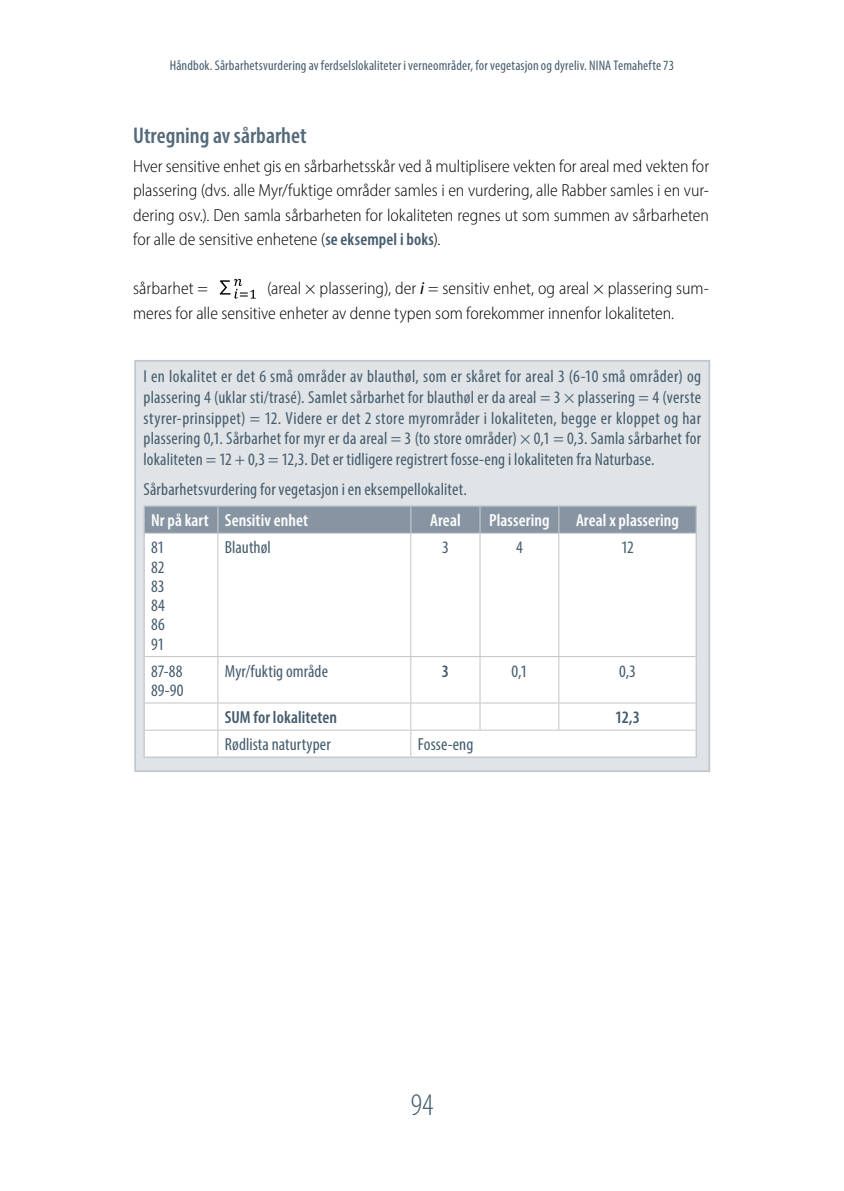
<style>
.page{position:relative;width:844px;height:1191px;background:#fff}
.page>*{position:absolute;margin:0;border:0;box-sizing:border-box;transform-origin:0 0}
.t1{font:300 condensed 31.5px "Myriad Pro";color:#445c6d}
.t2{font:600 condensed 22.75px "Myriad Pro";color:#546979}
.t3{font:condensed 17.5px/19.2px "Myriad Pro";letter-spacing:.01em;color:#445c6d;text-align:justify}
.t4{font:300 semi-condensed 17.5px/24.5px "Myriad Pro";color:#000;text-align:justify}
.t5{font:600 condensed 17.5px "Myriad Pro";letter-spacing:.005em;color:#fff}
.t6{font:600 condensed 17.5px "Myriad Pro";letter-spacing:.005em;color:#445c6d}
.t7{font:condensed 14px "Myriad Pro";letter-spacing:.01em;color:#445c6d}
.s1{font-weight:600;font-stretch:condensed;color:#445c6d}
.s2{font-weight:400;font-style:italic;font-stretch:normal}
</style>
<div class="page">
<svg style="left:220px;top:279px;width:36px;height:20px"></svg>
<div style="left:135px;top:361px;width:574px;height:410px;background:#e1e4e7"></div>
<div style="left:145px;top:534px;width:550px;height:222px;background:#fff"></div>
<hr style="left:143px;top:505px;width:75px;height:2px;background:#bec4c9">
<hr style="left:218px;top:505px;width:192px;height:2px;background:#bec4c9">
<hr style="left:410px;top:505px;width:70px;height:2px;background:#bec4c9">
<hr style="left:480px;top:505px;width:78px;height:2px;background:#bec4c9">
<hr style="left:558px;top:505px;width:138px;height:2px;background:#bec4c9">
<hr style="left:143px;top:533px;width:75px;height:1px;background:#bec4c9">
<hr style="left:218px;top:533px;width:192px;height:1px;background:#bec4c9">
<hr style="left:217px;top:533px;width:1px;height:123px;background:#bec4c9">
<hr style="left:410px;top:533px;width:70px;height:1px;background:#bec4c9">
<hr style="left:410px;top:533px;width:1px;height:123px;background:#bec4c9">
<hr style="left:480px;top:533px;width:78px;height:1px;background:#bec4c9">
<hr style="left:479px;top:533px;width:1px;height:123px;background:#bec4c9">
<hr style="left:558px;top:533px;width:138px;height:1px;background:#bec4c9">
<hr style="left:558px;top:533px;width:1px;height:123px;background:#bec4c9">
<hr style="left:145px;top:656px;width:73px;height:1px;background:#bec4c9">
<hr style="left:218px;top:656px;width:192px;height:1px;background:#bec4c9">
<hr style="left:217px;top:657px;width:1px;height:45px;background:#bec4c9">
<hr style="left:410px;top:656px;width:70px;height:1px;background:#bec4c9">
<hr style="left:410px;top:657px;width:1px;height:45px;background:#bec4c9">
<hr style="left:480px;top:656px;width:78px;height:1px;background:#bec4c9">
<hr style="left:479px;top:657px;width:1px;height:45px;background:#bec4c9">
<hr style="left:558px;top:656px;width:137px;height:1px;background:#bec4c9">
<hr style="left:558px;top:657px;width:1px;height:45px;background:#bec4c9">
<hr style="left:145px;top:702px;width:73px;height:1px;background:#bec4c9">
<hr style="left:218px;top:702px;width:192px;height:1px;background:#bec4c9">
<hr style="left:410px;top:702px;width:70px;height:1px;background:#bec4c9">
<hr style="left:480px;top:702px;width:78px;height:1px;background:#bec4c9">
<svg style="left:479px;top:703px;width:1px;height:26px"></svg>
<hr style="left:558px;top:702px;width:137px;height:1px;background:#bec4c9">
<svg style="left:558px;top:703px;width:1px;height:26px"></svg>
<hr style="left:145px;top:729px;width:73px;height:1px;background:#bec4c9">
<hr style="left:218px;top:729px;width:192px;height:1px;background:#bec4c9">
<svg style="left:217px;top:703px;width:1px;height:53px"></svg>
<hr style="left:410px;top:729px;width:70px;height:1px;background:#bec4c9">
<svg style="left:410px;top:703px;width:1px;height:53px"></svg>
<hr style="left:480px;top:729px;width:78px;height:1px;background:#bec4c9">
<hr style="left:558px;top:729px;width:137px;height:1px;background:#bec4c9">
<hr style="left:143px;top:533px;width:2px;height:123px;background:#c2c7cd">
<hr style="left:695px;top:533px;width:1px;height:123px;background:#c2c7cd">
<hr style="left:143px;top:656px;width:2px;height:47px;background:#c2c7cd">
<hr style="left:695px;top:656px;width:1px;height:47px;background:#c2c7cd">
<hr style="left:143px;top:703px;width:2px;height:27px;background:#c2c7cd">
<hr style="left:143px;top:730px;width:2px;height:26px;background:#c2c7cd">
<hr style="left:143px;top:507px;width:2px;height:26px;background:#bec4c9">
<svg style="left:144px;top:506px;width:552px;height:27px;background:#8996a4"></svg>
<hr style="left:143px;top:756px;width:75px;height:2px;background:#c2c7cd">
<hr style="left:218px;top:756px;width:192px;height:2px;background:#c2c7cd">
<hr style="left:410px;top:756px;width:70px;height:2px;background:#c2c7cd">
<hr style="left:480px;top:756px;width:78px;height:2px;background:#c2c7cd">
<hr style="left:558px;top:756px;width:138px;height:2px;background:#c2c7cd">
<div style="left:134px;top:360px;width:576px;height:412px;border:2px solid #c0c6cf"></div>
<p class="t7" style="left:170px;top:57px;width:505px">Håndbok. Sårbarhetsvurdering av ferdselslokaliteter i verneområder, for vegetasjon og dyreliv. NINA Temahefte 73</p>
<h2 class="t2" style="left:133px;top:121px;width:175px">Utregning av sårbarhet</h2>
<p class="t4" style="left:133px;top:153px;width:577px">Hver sensitive enhet gis en sårbarhetsskår ved å multiplisere vekten for areal med vekten for plassering (dvs. alle Myr/fuktige områder samles i en vurdering, alle Rabber samles i en vur&shy;dering osv.). Den samla sårbarheten for lokaliteten regnes ut som summen av sårbarheten for alle de sensitive enhetene (<span class="s1">se eksempel i boks</span>).</p>
<p class="t4" style="left:133px;top:276px;width:76px">sårbarhet =</p>
<p class="t4" style="left:133px;top:276px;width:577px;text-indent:134px">(areal × plassering), der <span class="s2">i</span> = sensitiv enhet, og areal × plassering sum&shy;meres for alle sensitive enheter av denne typen som forekommer innenfor lokaliteten.</p>
<p class="t3" style="left:143px;top:366px;width:559px;line-height:20.7px">I en lokalitet er det 6 små områder av blauthøl, som er skåret for areal 3 (6-10 små områder) og plassering 4 (uklar sti/trasé). Samlet sårbarhet for blauthøl er da areal = 3 × plassering = 4 (verste styrer-prinsippet) = 12. Videre er det 2 store myrområder i lokaliteten, begge er kloppet og har plassering 0,1. Sårbarhet for myr er da areal = 3 (to store områder) × 0,1 = 0,3. Samla sårbarhet for lokaliteten = 12 + 0,3 = 12,3. Det er tidligere registrert fosse-eng i lokaliteten fra Naturbase.</p>
<p class="t3" style="left:143px;top:480px;width:324px">Sårbarhetsvurdering for vegetasjon i en eksempellokalitet.</p>
<p class="t5" style="left:151px;top:509px;width:159px">Nr på kart Sensitiv enhet</p>
<p class="t5" style="left:430px;top:509px;width:32px">Areal</p>
<p class="t5" style="left:489px;top:509px;width:62px">Plassering</p>
<p class="t5" style="left:576px;top:509px;width:104px">Areal x plassering</p>
<p class="t3" style="left:151px;top:537px;width:15px">81<br>82<br>83<br>84<br>86<br>91</p>
<p class="t3" style="left:225px;top:537px;width:48px">Blauthøl</p>
<p class="t3" style="left:442px;top:537px;width:8px">3</p>
<p class="t3" style="left:516px;top:537px;width:8px">4</p>
<p class="t3" style="left:621px;top:537px;width:14px">12</p>
<p class="t3" style="left:151px;top:661px;width:34px">87-88<br>89-90</p>
<p class="t3" style="left:225px;top:661px;width:105px">Myr/fuktig område</p>
<p class="t6" style="left:442px;top:660px;width:9px">3</p>
<p class="t3" style="left:511px;top:661px;width:17px">0,1</p>
<p class="t3" style="left:619px;top:661px;width:18px">0,3</p>
<p class="t6" style="left:225px;top:706px;width:114px">SUM for lokaliteten</p>
<p class="t6" style="left:615px;top:706px;width:26px">12,3</p>
<p class="t3" style="left:225px;top:734px;width:107px">Rødlista naturtyper</p>
<p class="t3" style="left:418px;top:734px;width:57px">Fosse-eng</p>
<h1 class="t1" style="left:410px;top:1086px;width:24px">94</h1>
</div>
